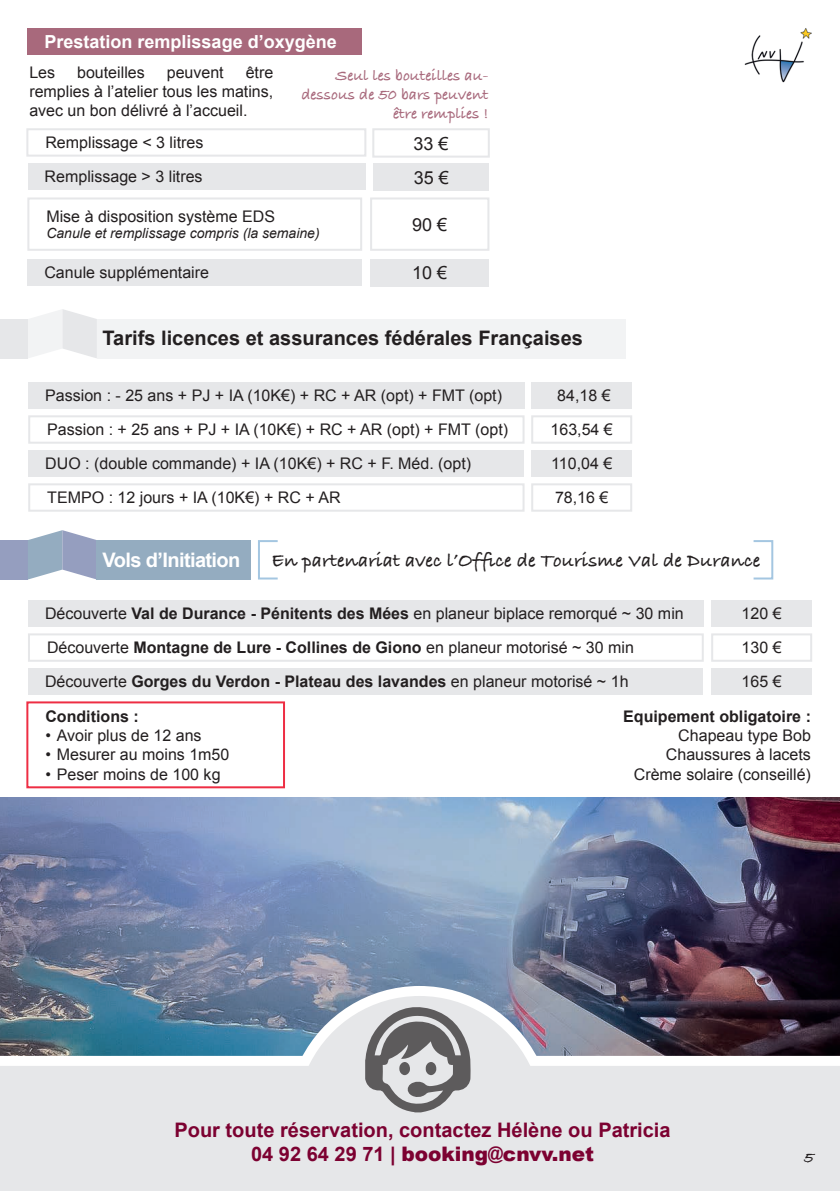
<style>
.page{position:relative;width:840px;height:1191px;background:#fff}
.page>*{position:absolute;margin:0;border:0;box-sizing:border-box;transform-origin:0 0}
.t1{font:700 20px/24px "Arial";color:#7c0131;text-align:center}
.t2{font:700 20px "Bradley Hand ITCTT";color:#231f20}
.t3{font:700 20px "Arial";color:#231f20}
.t4{font:700 20px "Arial";letter-spacing:-.03em;color:#fff}
.t5{font:700 18px "Arial";color:#fff}
.t6{font:18px "Arial";color:#231f20}
.t7{font:16px/19.2px "Arial";color:#231f20;text-align:right}
.t8{font:700 16px "Arial";color:#231f20}
.t9{font:700 16px/19.2px "Bradley Hand ITCTT";color:#a8697c;text-align:right}
.t10{font:700 16px "Bradley Hand ITCTT";color:#231f20}
.t11{font:italic 14px "Arial";color:#231f20}
.s1{font-weight:700}
.s2{font-weight:400}
.s3{font-weight:900}
</style>
<div class="page">
<img style="left:0;top:797px;width:839px;height:184px">
<div style="left:0;top:319px;width:28px;height:39px;background:#e6e7e9"></div>
<svg style="left:28px;top:309px;width:69px;height:49px"></svg>
<div style="left:97px;top:319px;width:528px;height:39px;background:#f2f3f4"></div>
<div style="left:28px;top:382px;width:496px;height:27px;background:#e6e7e9"></div>
<div style="left:531px;top:382px;width:101px;height:27px;background:#e6e7e9"></div>
<div style="left:28px;top:415px;width:496px;height:29px;border:2px solid #e6e7e9"></div>
<div style="left:531px;top:415px;width:101px;height:29px;border:2px solid #e6e7e9"></div>
<div style="left:28px;top:450px;width:495px;height:27px;background:#e6e7e9"></div>
<div style="left:531px;top:450px;width:101px;height:27px;background:#e6e7e9"></div>
<div style="left:28px;top:483px;width:496px;height:29px;border:2px solid #e6e7e9"></div>
<div style="left:531px;top:483px;width:101px;height:29px;border:2px solid #e6e7e9"></div>
<svg style="left:0;top:981px;width:839px;height:210px;background:#babfc7"></svg>
<svg style="left:365px;top:1007px;width:105px;height:105px;background:#a0a0a1"></svg>
<div style="left:0;top:540px;width:28px;height:39px;background:#959ebf"></div>
<svg style="left:28px;top:530px;width:69px;height:49px"></svg>
<div style="left:97px;top:540px;width:154px;height:39px;background:#94acc0"></div>
<div style="left:28px;top:600px;width:675px;height:27px;background:#e6e7e9"></div>
<div style="left:710px;top:600px;width:101px;height:27px;background:#e6e7e9"></div>
<div style="left:28px;top:633px;width:675px;height:29px;border:2px solid #e6e7e9"></div>
<div style="left:710px;top:633px;width:101px;height:29px;border:2px solid #e6e7e9"></div>
<div style="left:28px;top:668px;width:674px;height:27px;background:#e6e7e9"></div>
<div style="left:710px;top:668px;width:101px;height:27px;background:#e6e7e9"></div>
<div style="left:258px;top:540px;width:20px;height:39px;border:2px solid #a4c6e1"></div>
<div style="left:752px;top:540px;width:20px;height:39px;border:2px solid #a4c6e1"></div>
<div style="left:26px;top:701px;width:259px;height:87px;border:2px solid #ee2e44"></div>
<img style="left:744px;top:28px;width:67px;height:55px">
<div style="left:27px;top:28px;width:335px;height:27px;background:#a8697c"></div>
<div style="left:27px;top:197px;width:335px;height:54px;border:2px solid #e6e7e9"></div>
<div style="left:370px;top:197px;width:119px;height:54px;border:2px solid #e6e7e9"></div>
<div style="left:27px;top:259px;width:335px;height:26px;background:#e6e7e9"></div>
<div style="left:370px;top:259px;width:118px;height:27px;background:#e6e7e9"></div>
<div style="left:28px;top:163px;width:337px;height:27px;background:#e6e7e9"></div>
<div style="left:373px;top:163px;width:115px;height:28px;background:#e6e7e9"></div>
<div style="left:26px;top:128px;width:340px;height:29px;border:2px solid #e6e7e9"></div>
<div style="left:372px;top:128px;width:117px;height:30px;border:2px solid #e6e7e9"></div>
<p class="t5" style="left:44px;top:30px;width:294px">Prestation remplissage d’oxygène</p>
<p class="t7" style="left:29px;top:63px;width:27px">Les</p>
<p class="t7" style="left:77px;top:63px;width:69px">bouteilles</p>
<p class="t7" style="left:167px;top:63px;width:58px">peuvent</p>
<p class="t7" style="left:29px;top:63px;width:245px;text-align:justify;text-indent:216px">être remplies à l’atelier tous les matins, avec un bon délivré à l’accueil.</p>
<p class="t9" style="left:301px;top:65px;width:188px">Seul les bouteilles au&shy;dessous de 50 bars peuvent être remplies !</p>
<p class="t7" style="left:45px;top:133px;width:159px">Remplissage &lt; 3 litres</p>
<p class="t6" style="left:413px;top:131px;width:37px">33 €</p>
<p class="t7" style="left:45px;top:167px;width:159px">Remplissage &gt; 3 litres</p>
<p class="t6" style="left:413px;top:165px;width:37px">35 €</p>
<p class="t7" style="left:46px;top:206px;width:230px">Mise à disposition système EDS</p>
<p class="t11" style="left:46px;top:224px;width:275px">Canule et remplissage compris (la semaine)</p>
<p class="t6" style="left:412px;top:213px;width:37px">90 €</p>
<p class="t7" style="left:44px;top:263px;width:166px">Canule supplémentaire</p>
<p class="t6" style="left:412px;top:261px;width:37px">10 €</p>
<p class="t3" style="left:102px;top:325px;width:481px">Tarifs licences et assurances fédérales Françaises</p>
<p class="t7" style="left:45px;top:386px;width:458px">Passion : - 25 ans + PJ + IA (10K€) + RC + AR (opt) + FMT (opt)</p>
<p class="t7" style="left:557px;top:386px;width:55px">84,18 €</p>
<p class="t7" style="left:47px;top:420px;width:462px">Passion : + 25 ans + PJ + IA (10K€) + RC + AR (opt) + FMT (opt)</p>
<p class="t7" style="left:550px;top:420px;width:64px">163,54 €</p>
<p class="t7" style="left:45px;top:454px;width:427px">DUO : (double commande) + IA (10K€) + RC + F. Méd. (opt)</p>
<p class="t7" style="left:551px;top:454px;width:63px">110,04 €</p>
<p class="t7" style="left:47px;top:488px;width:295px">TEMPO : 12 jours + IA (10K€) + RC + AR</p>
<p class="t7" style="left:554px;top:488px;width:55px">78,16 €</p>
<p class="t4" style="left:102px;top:547px;width:139px">Vols d’Initiation</p>
<p class="t2" style="left:271px;top:545px;width:490px">En partenariat avec l’Office de Tourisme Val de Durance</p>
<p class="t7" style="left:45px;top:604px;width:640px">Découverte <span class="s1">Val de Durance - Pénitents des Mées</span> en planeur biplace remorqué ~ 30 min</p>
<p class="t7" style="left:741px;top:604px;width:42px">120 €</p>
<p class="t7" style="left:47px;top:638px;width:588px">Découverte <span class="s1">Montagne de Lure - Collines de Giono</span> en planeur motorisé ~ 30 min</p>
<p class="t7" style="left:741px;top:638px;width:42px">130 €</p>
<p class="t8" style="left:45px;top:671px;width:584px"><span class="s2">Découverte</span> Gorges du Verdon - Plateau des lavandes <span class="s2">en planeur motorisé ~ 1h</span></p>
<p class="t7" style="left:741px;top:672px;width:42px">165 €</p>
<p class="t8" style="left:45px;top:705px;width:95px">Conditions :</p>
<p class="t7" style="left:45px;top:726px;width:158px">• Avoir plus de 12 ans</p>
<p class="t7" style="left:45px;top:745px;width:185px">• Mesurer au moins 1m50</p>
<p class="t7" style="left:45px;top:764px;width:176px">• Peser moins de 100 kg</p>
<p class="t8" style="left:623px;top:705px;width:189px">Equipement obligatoire :</p>
<p class="t7" style="left:633px;top:726px;width:178px">Chapeau type Bob<br>Chaussures à lacets<br>Crème solaire (conseillé)</p>
<p class="t1" style="left:174px;top:1118px;width:497px">Pour toute réservation, contactez Hélène ou Patricia<br>04 92 64 29 71 | <span class="s3">booking@cnvv.net</span></p>
<p class="t10" style="left:803px;top:1145px;width:11px">5</p>
</div>
